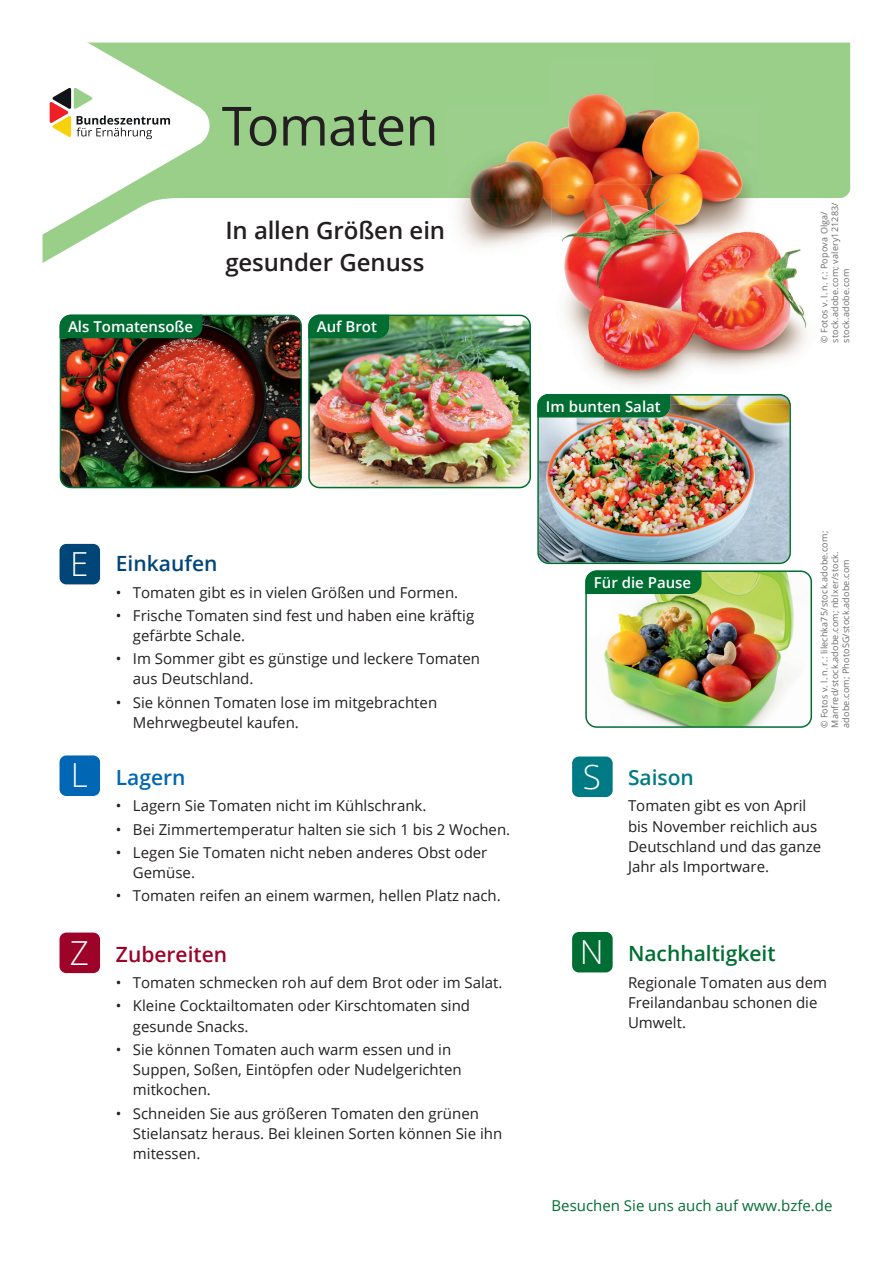
<style>
.page{position:relative;width:893px;height:1263px;background:#fff}
.page>*{position:absolute;margin:0;border:0;box-sizing:border-box;transform-origin:0 0}
.t1{font:54px "Open Sans";letter-spacing:-.015em;color:#231f20}
.t2{font:300 33.15px "Open Sans";color:#fff}
.t3{font:600 24px/31.2px "Open Sans";letter-spacing:-.005em;color:#231f20}
.t4{font:600 21px "Open Sans";color:#006e33}
.t5{font:600 21px "Open Sans";color:#9d0228}
.t6{font:600 21px "Open Sans";color:#004578}
.t7{font:600 21px "Open Sans";color:#0166b3}
.t8{font:600 21px "Open Sans";color:#007a84}
.t9{font:15px/20.2px "Open Sans";color:#231f20}
.t10{font:600 15px "Open Sans";color:#fff}
.t11{font:15px "Open Sans";color:#006e33}
.t12{font:9px/10.8px "Open Sans";letter-spacing:.02em;color:#6c6d70}
</style>
<div class="page">
<div style="left:210px;top:44px;width:639px;height:154px;background:#9acf8a"></div>
<svg style="left:44px;top:44px;width:166px;height:218px"></svg>
<svg style="left:50px;top:87px;width:120px;height:52px"></svg>
<img style="left:60px;top:315px;width:240px;height:172px">
<div style="left:60px;top:315px;width:242px;height:173px;border:2px solid #006e33;border-radius:11px"></div>
<svg style="left:59px;top:314px;width:144px;height:25px"></svg>
<img style="left:310px;top:315px;width:220px;height:173px">
<div style="left:308px;top:315px;width:223px;height:173px;border:2px solid #006e33;border-radius:11px"></div>
<svg style="left:308px;top:314px;width:82px;height:25px"></svg>
<img style="left:588px;top:573px;width:221px;height:152px">
<div style="left:585px;top:570px;width:227px;height:158px;border:2px solid #006e33;border-radius:11px"></div>
<svg style="left:585px;top:570px;width:117px;height:25px"></svg>
<img style="left:537px;top:394px;width:254px;height:170px">
<img style="left:447px;top:153px;width:208px;height:116px">
<img style="left:447px;top:61px;width:312px;height:92px">
<img style="left:655px;top:152px;width:104px;height:32px">
<div style="left:60px;top:544px;width:40px;height:40px;background:#004578;border-radius:7px"></div>
<div style="left:60px;top:755px;width:40px;height:41px;background:#0166b3;border-radius:7px"></div>
<div style="left:60px;top:932px;width:40px;height:41px;background:#9d0228;border-radius:7px"></div>
<div style="left:572px;top:756px;width:41px;height:41px;background:#007a84;border-radius:7px"></div>
<div style="left:572px;top:932px;width:41px;height:40px;background:#006e33;border-radius:7px"></div>
<img style="left:552px;top:184px;width:266px;height:14px">
<img style="left:552px;top:394px;width:213px;height:11px">
<img style="left:759px;top:233px;width:42px;height:17px">
<img style="left:564px;top:269px;width:147px;height:32px">
<img style="left:711px;top:250px;width:90px;height:51px">
<img style="left:565px;top:301px;width:242px;height:52px">
<img style="left:584px;top:353px;width:181px;height:34px">
<img style="left:765px;top:353px;width:31px;height:52px">
<img style="left:655px;top:198px;width:104px;height:71px">
<h1 class="t1" style="left:222px;top:89px;width:218px">Tomaten</h1>
<h3 class="t3" style="left:225px;top:215px;width:221px">In allen Größen ein gesunder Genuss</h3>
<p class="t10" style="left:68px;top:316px;width:127px">Als Tomatensoße</p>
<p class="t10" style="left:317px;top:316px;width:62px">Auf Brot</p>
<p class="t10" style="left:546px;top:396px;width:116px">Im bunten Salat</p>
<p class="t12" style="left:818px;top:343px;width:142px;rotate:-90deg">© Fotos v. l. n. r.: Popova Olga/ stock.adobe.com; valery121283/ stock.adobe.com</p>
<h2 class="t2" style="left:70px;top:541px;width:20px">E</h2>
<h3 class="t6" style="left:116px;top:549px;width:103px">Einkaufen</h3>
<p class="t9" style="left:116px;top:582px;width:344px">• Tomaten gibt es in vielen Größen und Formen.</p>
<p class="t9" style="left:133px;top:605px;width:343px;text-indent:-17px">• Frische Tomaten sind fest und haben eine kräftig gefärbte Schale.</p>
<p class="t9" style="left:133px;top:648px;width:349px;text-indent:-17px">• Im Sommer gibt es günstige und leckere Tomaten aus Deutschland.</p>
<p class="t9" style="left:133px;top:692px;width:306px;text-indent:-17px">• Sie können Tomaten lose im mitgebrachten<br>Mehrwegbeutel kaufen.</p>
<p class="t10" style="left:594px;top:572px;width:99px">Für die Pause</p>
<p class="t12" style="left:818px;top:728px;width:199px;rotate:-90deg">© Fotos v. l. n. r.: lilechka75/stock.adobe.com;<br>Manfred/stock.adobe.com; nblxer/stock. adobe.com; PhotoSG/stock.adobe.com</p>
<h2 class="t2" style="left:71px;top:753px;width:19px">L</h2>
<h3 class="t7" style="left:116px;top:763px;width:71px">Lagern</h3>
<p class="t9" style="left:116px;top:795px;width:312px">• Lagern Sie Tomaten nicht im Kühlschrank.</p>
<p class="t9" style="left:116px;top:819px;width:396px">• Bei Zimmertemperatur halten sie sich 1 bis 2 Wochen.</p>
<p class="t9" style="left:133px;top:842px;width:356px;text-indent:-17px">• Legen Sie Tomaten nicht neben anderes Obst oder<br>Gemüse.</p>
<p class="t9" style="left:116px;top:885px;width:386px">• Tomaten reifen an einem warmen, hellen Platz nach.</p>
<h2 class="t2" style="left:583px;top:754px;width:20px">S</h2>
<h3 class="t8" style="left:628px;top:763px;width:67px">Saison</h3>
<p class="t9" style="left:628px;top:795px;width:195px">Tomaten gibt es von April bis November reichlich aus<br>Deutschland und das ganze<br>Jahr als Importware.</p>
<h2 class="t2" style="left:70px;top:930px;width:21px">Z</h2>
<h3 class="t5" style="left:116px;top:939px;width:113px">Zubereiten</h3>
<p class="t9" style="left:116px;top:972px;width:388px">• Tomaten schmecken roh auf dem Brot oder im Salat.</p>
<p class="t9" style="left:133px;top:995px;width:339px;text-indent:-17px">• Kleine Cocktailtomaten oder Kirschtomaten sind gesunde Snacks.</p>
<p class="t9" style="left:133px;top:1039px;width:330px;text-indent:-17px">• Sie können Tomaten auch warm essen und in<br>Suppen, Soßen, Eintöpfen oder Nudelgerichten mitkochen.</p>
<p class="t9" style="left:133px;top:1103px;width:371px;text-indent:-17px">• Schneiden Sie aus größeren Tomaten den grünen<br>Stielansatz heraus. Bei kleinen Sorten können Sie ihn mitessen.</p>
<h2 class="t2" style="left:580px;top:929px;width:25px">N</h2>
<h3 class="t4" style="left:628px;top:939px;width:149px">Nachhaltigkeit</h3>
<p class="t9" style="left:628px;top:972px;width:201px">Regionale Tomaten aus dem<br>Freilandanbau schonen die<br>Umwelt.</p>
<p class="t11" style="left:552px;top:1196px;width:282px">Besuchen Sie uns auch auf www.bzfe.de</p>
</div>
